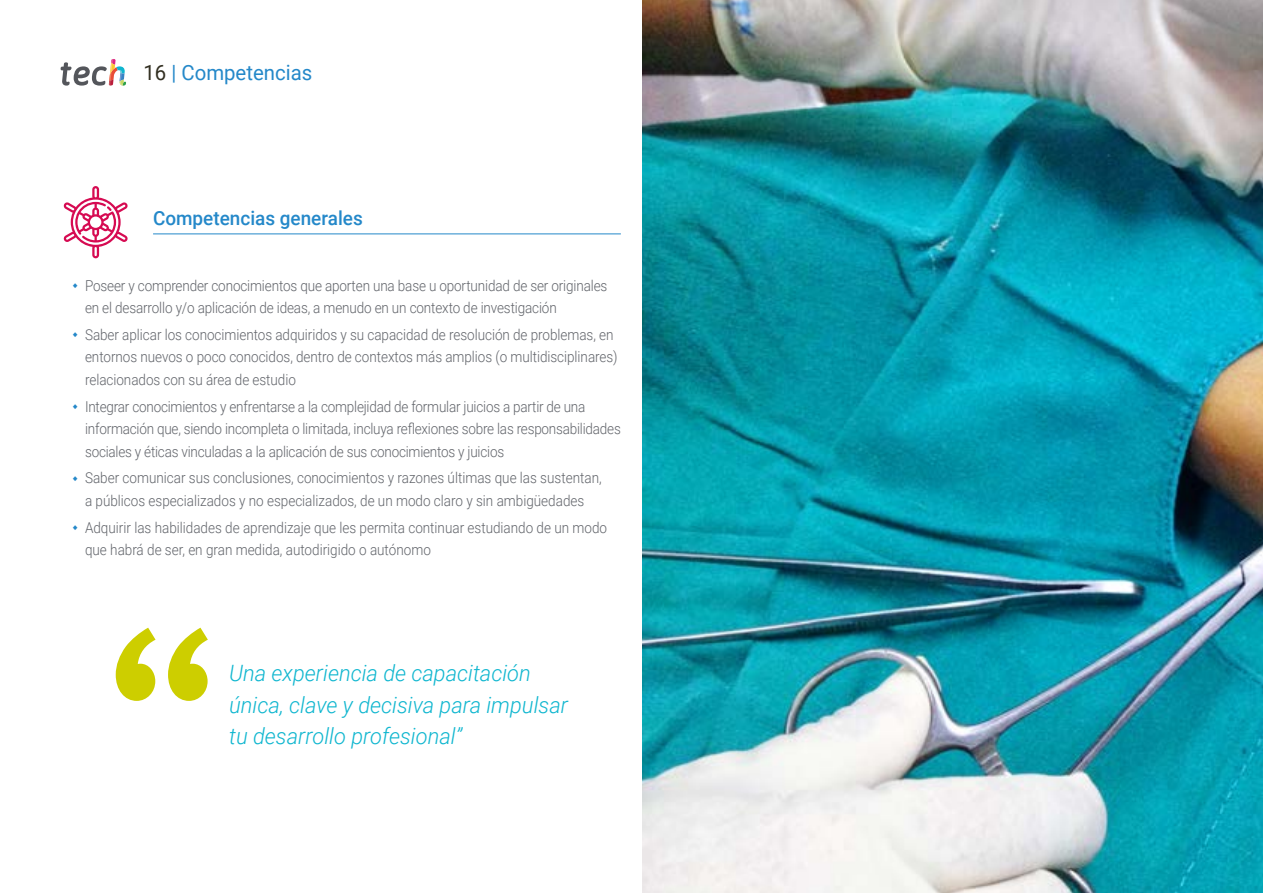
<style>
.page{position:relative;width:1263px;height:893px;background:#fff}
.page>*{position:absolute;margin:0;border:0;box-sizing:border-box;transform-origin:0 0}
.t1{font:italic 300 22.5px/31.5px "Roboto";color:#0fb6cf}
.t2{font:21px "Roboto";color:#2488c9}
.t3{font:500 19.5px "Roboto";color:#2488c9}
.t4{font:300 15px/22.5px "Roboto";letter-spacing:-.005em;color:#61646a;scale:.9 1}
.s1{color:#312e20}
</style>
<div class="page">
<img style="left:642px;top:0;width:621px;height:893px">
<hr style="left:153px;top:234px;width:468px;height:1px;background:#2488c9">
<svg style="left:63px;top:186px;width:65px;height:72px"></svg>
<svg style="left:61px;top:59px;width:65px;height:27px"></svg>
<svg style="left:116px;top:628px;width:92px;height:73px"></svg>
<h2 class="t2" style="left:144px;top:57px;width:170px"><span class="s1">16</span> | Competencias</h2>
<h3 class="t3" style="left:153px;top:205px;width:211px">Competencias generales</h3>
<p class="t4" style="left:85px;top:273px;width:582px">Poseer y comprender conocimientos que aporten una base u oportunidad de ser originales en el desarrollo y/o aplicación de ideas, a menudo en un contexto de investigación</p>
<p class="t4" style="left:85px;top:323px;width:593px">Saber aplicar los conocimientos adquiridos y su capacidad de resolución de problemas, en entornos nuevos o poco conocidos, dentro de contextos más amplios (o multidisciplinares) relacionados con su área de estudio</p>
<p class="t4" style="left:85px;top:394px;width:597px">Integrar conocimientos y enfrentarse a la complejidad de formular juicios a partir de una información que, siendo incompleta o limitada, incluya reflexiones sobre las responsabilidades sociales y éticas vinculadas a la aplicación de sus conocimientos y juicios</p>
<p class="t4" style="left:85px;top:466px;width:575px">Saber comunicar sus conclusiones, conocimientos y razones últimas que las sustentan, a públicos especializados y no especializados, de un modo claro y sin ambigüedades</p>
<p class="t4" style="left:85px;top:515px;width:581px">Adquirir las habilidades de aprendizaje que les permita continuar estudiando de un modo que habrá de ser, en gran medida, autodirigido o autónomo</p>
<h1 class="t1" style="left:229px;top:657px;width:340px">Una experiencia de capacitación única, clave y decisiva para impulsar tu desarrollo profesional”</h1>
</div>
